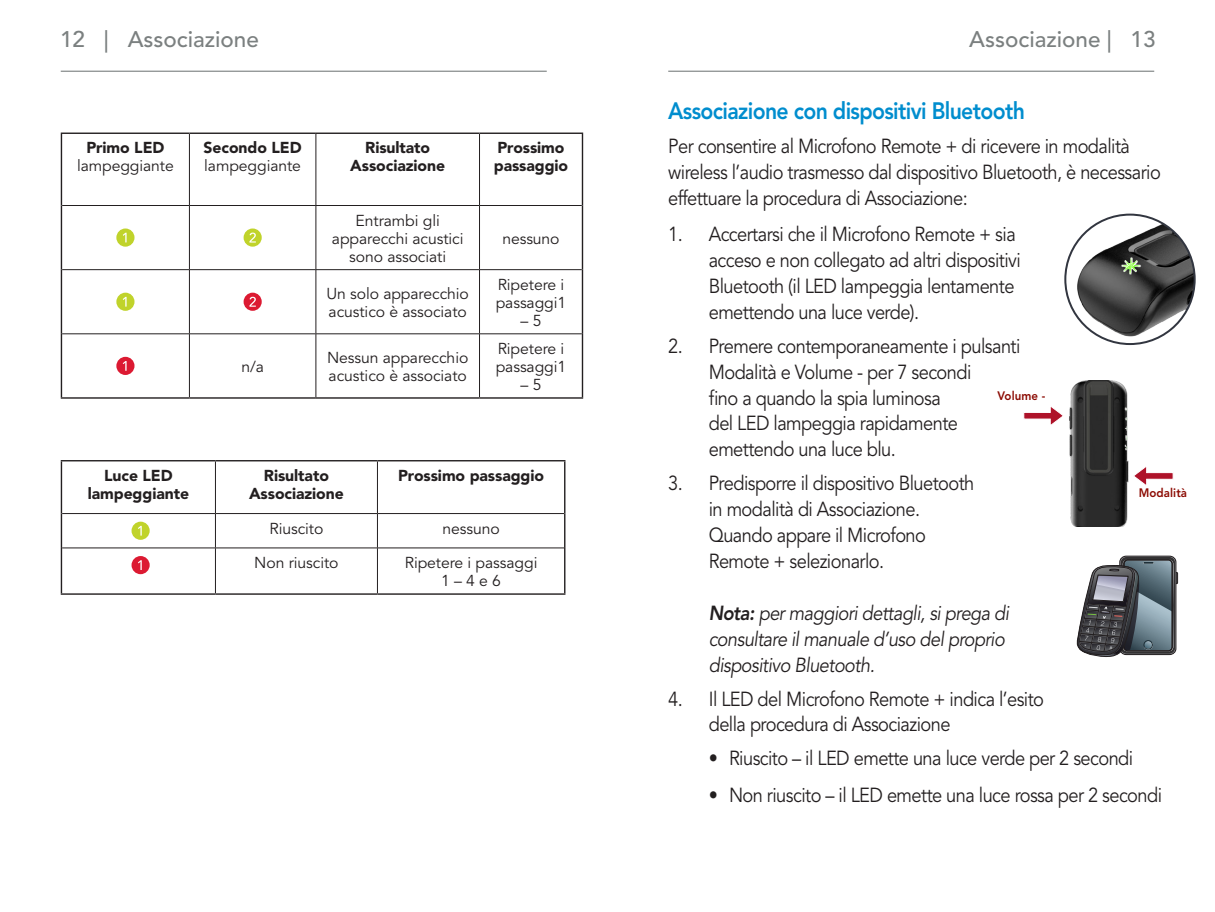
<style>
.page{position:relative;width:1215px;height:912px;background:#fff}
.page>*{position:absolute;margin:0;border:0;box-sizing:border-box;transform-origin:0 0}
._3a__Blue_Subs{font:23.62px "Avenir LT SLI Std Heavy";letter-spacing:-.03em;color:#008dce;scale:.9 1}
._9__right_page_heade{font:22.5px "Avenir LT SLI Std Medium";color:#7b8080}
._1__body{font:20.25px/25.9px "Avenir LT Std";letter-spacing:-.03em;color:#231f20;scale:.9 1}
.t1{font:italic 20.25px/25.9px "Avenir LT SLI Std Book";letter-spacing:-.03em;color:#231f20;scale:.9 1}
._1__body-2{font:15.75px/18px "Avenir LT Std";letter-spacing:-.005em;color:#231f20}
._1__body-3{font:15.75px/18px "Avenir LT SLI Std Black";letter-spacing:-.005em;color:#231f20;text-align:center}
._1__body-4{font:12.15px "Avenir LT SLI Std Heavy";letter-spacing:.01em;color:#8b0a02;scale:.94 1}
.s1{font-family:"Avenir LT SLI Std Black"}
.s2{font-family:"Avenir LT Std";font-weight:800}
</style>
<div class="page">
<hr style="left:61px;top:71px;width:486px;height:1px;background:#7b8080">
<hr style="left:668px;top:71px;width:486px;height:1px;background:#7b8080">
<svg style="left:1076px;top:556px;width:102px;height:100px;background:#6e757b"></svg>
<img style="left:1067px;top:216px;width:128px;height:128px">
<img style="left:1120px;top:247px;width:22px;height:3px">
<img style="left:1115px;top:250px;width:7px;height:5px">
<img style="left:1112px;top:255px;width:10px;height:21px">
<img style="left:1113px;top:257px;width:9px;height:25px">
<img style="left:1122px;top:250px;width:26px;height:6px">
<img style="left:1119px;top:258px;width:22px;height:26px">
<img style="left:1122px;top:256px;width:25px;height:25px">
<img style="left:1124px;top:255px;width:26px;height:21px">
<svg style="left:1122px;top:257px;width:18px;height:17px"></svg>
<hr style="left:61px;top:460px;width:154px;height:1px;background:#231f20">
<hr style="left:61px;top:461px;width:1px;height:52px;background:#231f20">
<hr style="left:215px;top:460px;width:162px;height:1px;background:#231f20">
<hr style="left:377px;top:460px;width:188px;height:1px;background:#231f20">
<hr style="left:564px;top:461px;width:1px;height:52px;background:#231f20">
<hr style="left:61px;top:513px;width:1px;height:34px;background:#231f20">
<hr style="left:564px;top:513px;width:1px;height:34px;background:#231f20">
<hr style="left:61px;top:547px;width:1px;height:46px;background:#231f20">
<hr style="left:564px;top:547px;width:1px;height:46px;background:#231f20">
<hr style="left:61px;top:593px;width:154px;height:1px;background:#231f20">
<hr style="left:215px;top:593px;width:162px;height:1px;background:#231f20">
<hr style="left:377px;top:593px;width:188px;height:1px;background:#231f20">
<hr style="left:215px;top:461px;width:1px;height:52px;background:#231f20">
<hr style="left:377px;top:461px;width:1px;height:52px;background:#231f20">
<hr style="left:62px;top:513px;width:153px;height:1px;background:#231f20">
<hr style="left:215px;top:513px;width:162px;height:1px;background:#231f20">
<hr style="left:215px;top:513px;width:1px;height:34px;background:#231f20">
<hr style="left:377px;top:513px;width:187px;height:1px;background:#231f20">
<hr style="left:377px;top:513px;width:1px;height:34px;background:#231f20">
<hr style="left:62px;top:547px;width:153px;height:1px;background:#231f20">
<hr style="left:215px;top:547px;width:162px;height:1px;background:#231f20">
<hr style="left:215px;top:548px;width:1px;height:45px;background:#231f20">
<hr style="left:377px;top:547px;width:187px;height:1px;background:#231f20">
<hr style="left:377px;top:548px;width:1px;height:45px;background:#231f20">
<div style="left:132px;top:521px;width:18px;height:18px;background:#c0d32b;border-radius:50%"></div>
<svg style="left:138px;top:525px;width:4px;height:10px"></svg>
<div style="left:132px;top:556px;width:18px;height:18px;background:#dc1a32;border-radius:50%"></div>
<svg style="left:138px;top:560px;width:4px;height:10px"></svg>
<hr style="left:61px;top:132px;width:128px;height:2px;background:#231f20">
<hr style="left:61px;top:134px;width:1px;height:71px;background:#231f20">
<hr style="left:189px;top:132px;width:127px;height:2px;background:#231f20">
<hr style="left:316px;top:132px;width:164px;height:2px;background:#231f20">
<hr style="left:480px;top:132px;width:103px;height:2px;background:#231f20">
<hr style="left:582px;top:134px;width:1px;height:71px;background:#231f20">
<hr style="left:61px;top:205px;width:1px;height:64px;background:#231f20">
<hr style="left:582px;top:205px;width:1px;height:64px;background:#231f20">
<hr style="left:61px;top:269px;width:1px;height:65px;background:#231f20">
<hr style="left:582px;top:269px;width:1px;height:65px;background:#231f20">
<hr style="left:61px;top:334px;width:1px;height:63px;background:#231f20">
<hr style="left:582px;top:334px;width:1px;height:63px;background:#231f20">
<hr style="left:61px;top:397px;width:128px;height:1px;background:#231f20">
<hr style="left:189px;top:397px;width:127px;height:1px;background:#231f20">
<hr style="left:316px;top:397px;width:164px;height:1px;background:#231f20">
<hr style="left:480px;top:397px;width:103px;height:1px;background:#231f20">
<hr style="left:189px;top:134px;width:1px;height:71px;background:#231f20">
<hr style="left:316px;top:134px;width:1px;height:71px;background:#231f20">
<hr style="left:479px;top:134px;width:1px;height:71px;background:#231f20">
<hr style="left:62px;top:205px;width:127px;height:1px;background:#231f20">
<hr style="left:189px;top:205px;width:127px;height:1px;background:#231f20">
<hr style="left:189px;top:206px;width:1px;height:63px;background:#231f20">
<hr style="left:316px;top:205px;width:164px;height:1px;background:#231f20">
<hr style="left:316px;top:206px;width:1px;height:63px;background:#231f20">
<hr style="left:480px;top:205px;width:102px;height:1px;background:#231f20">
<hr style="left:479px;top:206px;width:1px;height:63px;background:#231f20">
<hr style="left:62px;top:269px;width:127px;height:1px;background:#231f20">
<hr style="left:189px;top:269px;width:127px;height:1px;background:#231f20">
<hr style="left:189px;top:270px;width:1px;height:63px;background:#231f20">
<hr style="left:316px;top:269px;width:164px;height:1px;background:#231f20">
<hr style="left:316px;top:270px;width:1px;height:63px;background:#231f20">
<hr style="left:480px;top:269px;width:102px;height:1px;background:#231f20">
<hr style="left:479px;top:270px;width:1px;height:63px;background:#231f20">
<hr style="left:62px;top:333px;width:127px;height:1px;background:#231f20">
<hr style="left:189px;top:333px;width:127px;height:1px;background:#231f20">
<hr style="left:189px;top:334px;width:1px;height:63px;background:#231f20">
<hr style="left:316px;top:333px;width:164px;height:1px;background:#231f20">
<hr style="left:316px;top:334px;width:1px;height:63px;background:#231f20">
<hr style="left:480px;top:333px;width:102px;height:1px;background:#231f20">
<hr style="left:479px;top:334px;width:1px;height:63px;background:#231f20">
<div style="left:116px;top:228px;width:19px;height:18px;background:#c0d32b;border-radius:50%"></div>
<svg style="left:123px;top:233px;width:4px;height:9px"></svg>
<div style="left:244px;top:228px;width:18px;height:18px;background:#c0d32b;border-radius:50%"></div>
<svg style="left:249px;top:232px;width:7px;height:10px"></svg>
<svg style="left:116px;top:292px;width:19px;height:19px"></svg>
<svg style="left:123px;top:297px;width:4px;height:9px"></svg>
<svg style="left:244px;top:292px;width:18px;height:19px"></svg>
<svg style="left:249px;top:296px;width:7px;height:10px"></svg>
<div style="left:116px;top:357px;width:19px;height:18px;background:#dc1a32;border-radius:50%"></div>
<svg style="left:123px;top:361px;width:4px;height:9px"></svg>
<img style="left:1069px;top:380px;width:60px;height:146px">
<svg style="left:1134px;top:466px;width:40px;height:19px"></svg>
<svg style="left:1023px;top:406px;width:40px;height:19px"></svg>
<p class="_9__right_page_heade" style="left:60px;top:27px;width:200px">12 | Associazione</p>
<p class="_9__right_page_heade" style="left:969px;top:27px;width:188px">Associazione | 13</p>
<p class="_1__body-2" style="left:77px;top:139px;width:98px;text-align:center"><span class="s1">Primo LED </span>lampeggiante</p>
<p class="_1__body-2" style="left:204px;top:139px;width:100px"><span class="s1">Secondo LED </span>lampeggiante</p>
<p class="_1__body-3" style="left:350px;top:139px;width:96px">Risultato<br>Associazione</p>
<p class="_1__body-3" style="left:494px;top:139px;width:76px;text-align:left">Prossimo passaggio</p>
<p class="_1__body-2" style="left:332px;top:211px;width:133px;text-align:center">Entrambi gli apparecchi acustici sono associati</p>
<p class="_1__body-2" style="left:502px;top:229px;width:59px">nessuno</p>
<p class="_1__body-2" style="left:326px;top:284px;width:144px">Un solo apparecchio acustico è associato</p>
<p class="_1__body-2" style="left:496px;top:275px;width:72px">Ripetere i passaggi1</p>
<p class="_1__body-2" style="left:521px;top:311px;width:22px">– 5</p>
<p class="_1__body-2" style="left:241px;top:358px;width:24px">n/a</p>
<p class="_1__body-2" style="left:327px;top:349px;width:143px">Nessun apparecchio acustico è associato</p>
<p class="_1__body-2" style="left:496px;top:340px;width:72px">Ripetere i passaggi1</p>
<p class="_1__body-2" style="left:521px;top:376px;width:22px">– 5</p>
<p class="_1__body-3" style="left:88px;top:466px;width:103px">Luce LED lampeggiante</p>
<p class="_1__body-3" style="left:249px;top:466px;width:96px">Risultato<br>Associazione</p>
<p class="_1__body-3" style="left:398px;top:466px;width:147px">Prossimo passaggio</p>
<p class="_1__body-2" style="left:269px;top:519px;width:55px">Riuscito</p>
<p class="_1__body-2" style="left:442px;top:519px;width:59px">nessuno</p>
<p class="_1__body-2" style="left:254px;top:554px;width:86px">Non riuscito</p>
<p class="_1__body-2" style="left:405px;top:554px;width:134px;text-align:center">Ripetere i passaggi<br>1 – 4 e 6</p>
<p class="_3a__Blue_Subs" style="left:668px;top:97px;width:398px">Associazione con dispositivi Bluetooth</p>
<p class="_1__body" style="left:668px;top:134px;width:549px">Per consentire al Microfono Remote + di ricevere in modalità wireless l’audio trasmesso dal dispositivo Bluetooth, è necessario effettuare la procedura di Associazione:</p>
<p class="_1__body" style="left:709px;top:221px;width:348px;text-indent:-40px">1. Accertarsi che il Microfono Remote + sia acceso e non collegato ad altri dispositivi Bluetooth (il LED lampeggia lentamente emettendo una luce verde).</p>
<p class="_1__body" style="left:709px;top:333px;width:348px;text-indent:-40px">2. Premere contemporaneamente i pulsanti<br>Modalità e Volume - per 7 secondi<br>fino a quando la spia luminosa<br>del LED lampeggia rapidamente emettendo una luce blu.</p>
<p class="_1__body" style="left:709px;top:471px;width:297px;text-indent:-40px">3. Predisporre il dispositivo Bluetooth in modalità di Associazione.<br>Quando appare il Microfono<br>Remote + selezionarlo.</p>
<p class="t1" style="left:709px;top:600px;width:335px"><span class="s2">Nota:</span> per maggiori dettagli, si prega di consultare il manuale d’uso del proprio dispositivo Bluetooth.</p>
<p class="_1__body" style="left:709px;top:686px;width:374px;text-indent:-40px">4. Il LED del Microfono Remote + indica l’esito della procedura di Associazione</p>
<p class="_1__body" style="left:709px;top:746px;width:473px">• Riuscito – il LED emette una luce verde per 2 secondi</p>
<p class="_1__body" style="left:709px;top:782px;width:505px">• Non riuscito – il LED emette una luce rossa per 2 secondi</p>
<p class="_1__body-4" style="left:997px;top:389px;width:53px">Volume -</p>
<p class="_1__body-4" style="left:1139px;top:485px;width:53px">Modalità</p>
</div>
